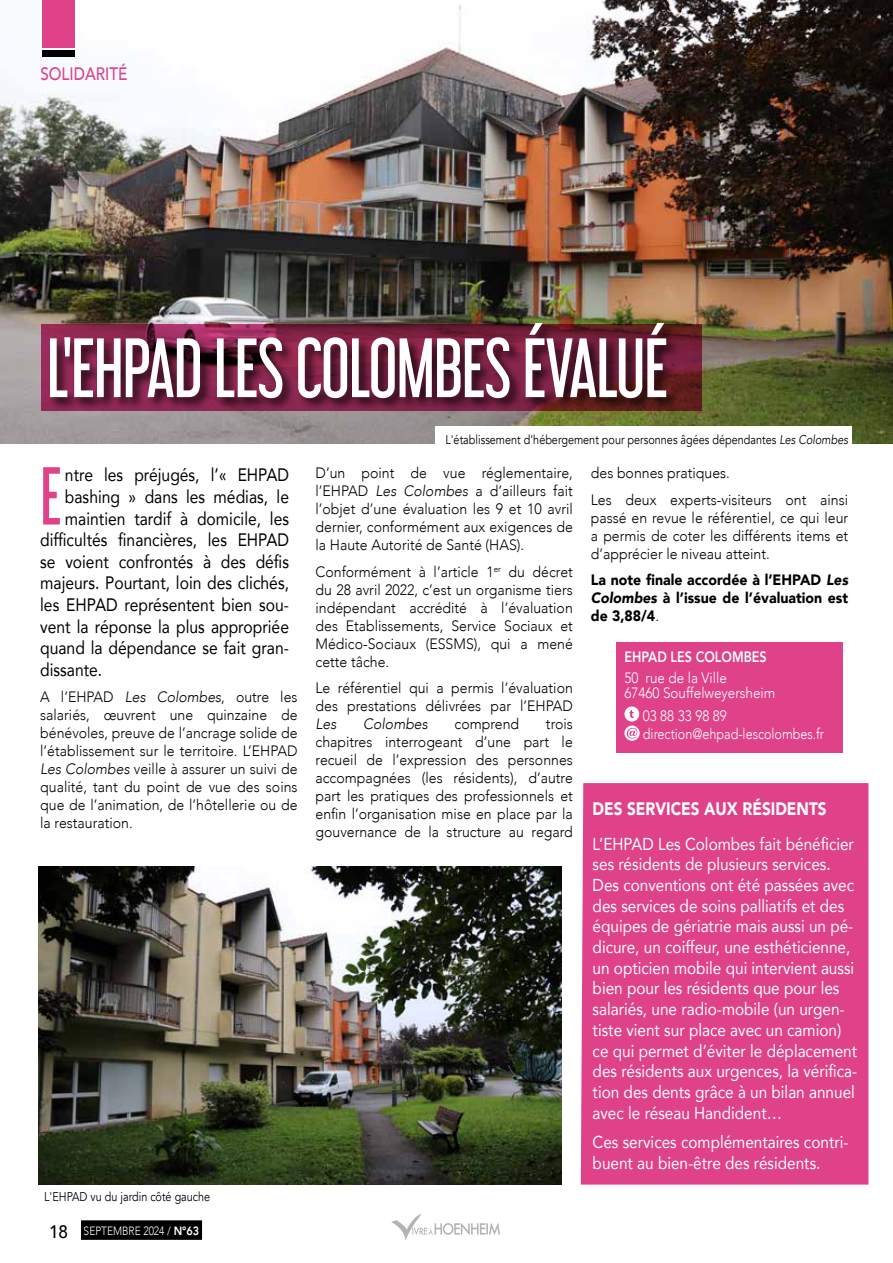
<style>
.page{position:relative;width:893px;height:1263px;background:#fff}
.page>*{position:absolute;margin:0;border:0;box-sizing:border-box;transform-origin:0 0}
.t1{font:75px "Libel Suit Rg";letter-spacing:-.02em;color:#fff}
.t2{font:73.2px "Libel Suit Rg";color:#df4289;scale:.88 1}
.t3{font:18px "Avenir";color:#000;scale:.87 1}
.t4{font:900 18px "Avenir";color:#fff;scale:.85 1}
.t5{font:500 18px "Avenir";color:#df4289;scale:.85 1}
.t6{font:500 18px "Avenir";color:#000;scale:.95 1}
.t7{font:17.25px/20.7px "Avenir";color:#fff;scale:.89 1}
.t8{font:300 15px/18px "Avenir";color:#000;text-align:justify;scale:.94 1}
.t9{font:300 15px/15px "Avenir";color:#fff;scale:.9 1}
.t10{font:900 15px/18px "Avenir";color:#000;text-align:justify;scale:.94 1}
.t11{font:800 15px "Avenir";color:#fff;scale:.84 1}
.t12{font:italic 300 15px "Avenir";color:#000;scale:.94 1}
.t13{font:12.75px "Avenir";color:#000;scale:.85 1}
.t14{font:300 12px "Avenir";color:#fff;scale:.85 1}
.s1{font-style:italic}
.s2{font-weight:800}
.s3{color:#000}
.s4{font-weight:300}
</style>
<div class="page">
<img style="left:0;top:0;width:893px;height:443px">
<svg style="left:391px;top:1214px;width:109px;height:27px"></svg>
<div style="left:81px;top:1220px;width:121px;height:20px;background:#000"></div>
<div style="left:42px;top:0;width:33px;height:48px;background:#df4289"></div>
<div style="left:42px;top:50px;width:33px;height:6px;background:#000"></div>
<div style="left:436px;top:427px;width:416px;height:21px;background:#fff"></div>
<svg style="left:42px;top:324px;width:660px;height:87px"></svg>
<div style="left:48px;top:321px;width:632px;height:91px;background:#000;opacity:.75"></div>
<div style="left:581px;top:783px;width:287px;height:401px;background:#df4289"></div>
<img style="left:39px;top:867px;width:523px;height:318px">
<div style="left:616px;top:642px;width:226px;height:110px;background:#df4289"></div>
<svg style="left:624px;top:706px;width:16px;height:35px"></svg>
<p class="t5" style="left:40px;top:58px;width:104px">SOLIDARITÉ</p>
<h1 class="t1" style="left:47px;top:307px;width:623px">L'EHPAD LES COLOMBES ÉVALUÉ</h1>
<h2 class="t2" style="left:40px;top:436px;width:26px">E</h2>
<p class="t3" style="left:65px;top:461px;width:259px">ntre les préjugés, l’« EHPAD</p>
<p class="t3" style="left:65px;top:482px;width:259px">bashing » dans les médias, le</p>
<p class="t3" style="left:65px;top:504px;width:259px">maintien tardif à domicile, les</p>
<p class="t3" style="left:40px;top:525px;width:287px">difficultés financières, les EHPAD</p>
<p class="t3" style="left:40px;top:547px;width:287px">se voient confrontés à des défis</p>
<p class="t3" style="left:40px;top:569px;width:287px">majeurs. Pourtant, loin des clichés,</p>
<p class="t3" style="left:40px;top:590px;width:287px">les EHPAD représentent bien sou-</p>
<p class="t3" style="left:40px;top:612px;width:287px">vent la réponse la plus appropriée</p>
<p class="t3" style="left:40px;top:633px;width:287px">quand la dépendance se fait gran-</p>
<p class="t3" style="left:40px;top:655px;width:73px">dissante.</p>
<p class="t8" style="left:40px;top:688px;width:275px">A l’EHPAD <span class="s1">Les Colombes</span>, outre les salariés, œuvrent une quinzaine de bénévoles, preuve de l’ancrage solide de l’établissement sur le territoire. L’EHPAD <span class="s1">Les Colombes</span> veille à assurer un suivi de qualité, tant du point de vue des soins que de l’animation, de l’hôtellerie ou de la restauration.</p>
<p class="t13" style="left:44px;top:1189px;width:197px">L'EHPAD vu du jardin côté gauche</p>
<p class="t6" style="left:49px;top:1216px;width:22px">18</p>
<p class="t14" style="left:84px;top:1223px;width:141px">SEPTEMBRE 2024 / <span class="s2">N°63</span><span class="s3">.</span></p>
<p class="t13" style="left:445px;top:432px;width:475px">L'établissement d'hébergement pour personnes âgées dépendantes <span class="s1">Les Colombes</span></p>
<p class="t8" style="left:316px;top:464px;width:275px">D’un point de vue réglementaire, l’EHPAD <span class="s1">Les Colombes</span> a d’ailleurs fait l’objet d’une évaluation les 9 et 10 avril dernier, conformément aux exigences de la Haute Autorité de Santé (HAS).</p>
<p class="t8" style="left:316px;top:563px;width:275px">Conformément à l’article 1<sup>er</sup> du décret du 28 avril 2022, c’est un organisme tiers indépendant accrédité à l’évaluation des Etablissements, Service Sociaux et Médico-Sociaux (ESSMS), qui a mené cette tâche.</p>
<p class="t8" style="left:316px;top:679px;width:275px">Le référentiel qui a permis l’évaluation des prestations délivrées par l’EHPAD</p>
<p class="t12" style="left:316px;top:715px;width:24px">Les</p>
<p class="t12" style="left:363px;top:715px;width:70px">Colombes</p>
<p class="t8" style="left:455px;top:715px;width:70px">comprend</p>
<p class="t8" style="left:316px;top:715px;width:275px;text-indent:230px">trois chapitres interrogeant d’une part le recueil de l’expression des personnes accompagnées (les résidents), d’autre part les pratiques des professionnels et enfin l’organisation mise en place par la gouvernance de la structure au regard</p>
<p class="t8" style="left:591px;top:460px;width:275px;line-height:26.5px">des bonnes pratiques.<br>Les deux experts-visiteurs ont ainsi</p>
<p class="t8" style="left:591px;top:509px;width:275px">passé en revue le référentiel, ce qui leur a permis de coter les différents items et d’apprécier le niveau atteint.</p>
<p class="t10" style="left:591px;top:571px;width:275px">La note finale accordée à l’EHPAD <span class="s1">Les Colombes</span> à l’issue de l’évaluation est de 3,88/4<span class="s4">.</span></p>
<p class="t11" style="left:624px;top:645px;width:171px">EHPAD LES COLOMBES</p>
<p class="t9" style="left:624px;top:670px;width:169px">50 rue de la Ville<br>67460 Souffelweyersheim</p>
<p class="t9" style="left:643px;top:706px;width:203px;line-height:18px">03 88 33 98 89 direction@ehpad-lescolombes.fr</p>
<p class="t4" style="left:593px;top:793px;width:277px">DES SERVICES AUX RÉSIDENTS</p>
<p class="t7" style="left:593px;top:833px;width:299px">L’EHPAD Les Colombes fait bénéficier ses résidents de plusieurs services.<br>Des conventions ont été passées avec des services de soins palliatifs et des équipes de gériatrie mais aussi un pé&shy;dicure, un coiffeur, une esthéticienne, un opticien mobile qui intervient aussi bien pour les résidents que pour les salariés, une radio-mobile (un urgen&shy;tiste vient sur place avec un camion) ce qui permet d’éviter le déplacement des résidents aux urgences, la vérifica&shy;tion des dents grâce à un bilan annuel avec le réseau Handident…</p>
<p class="t7" style="left:593px;top:1131px;width:289px">Ces services complémentaires contri&shy;buent au bien-être des résidents.</p>
</div>
